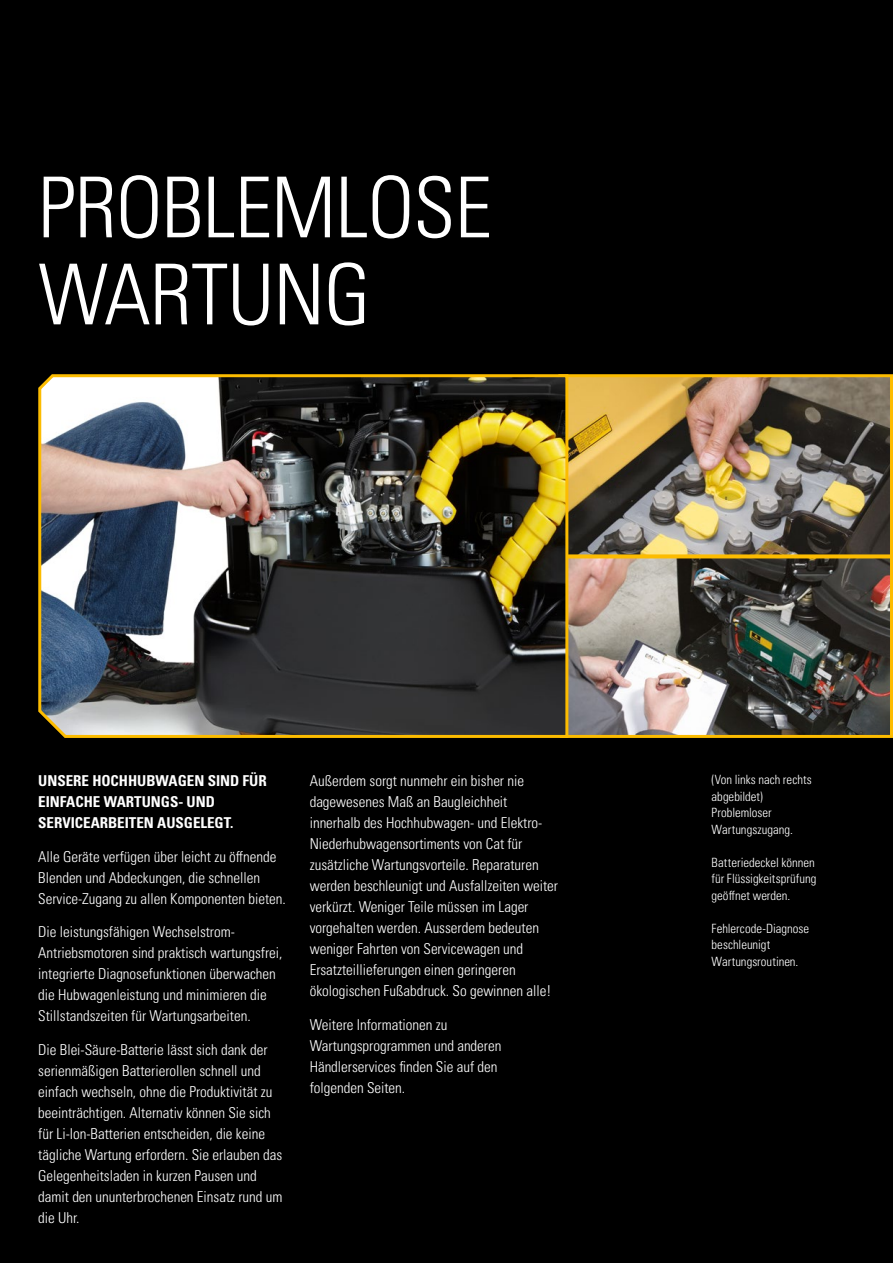
<style>
.page{position:relative;width:893px;height:1263px;background:#fff}
.page>*{position:absolute;margin:0;border:0;box-sizing:border-box;transform-origin:0 0}
.t1{font:84px/87px "Univers LTCYR 47 Light Cond";letter-spacing:-.01em;color:#fff}
.t2{font:15px/21px "Univers LTCYR 47 Light Cond";color:#fff}
.t3{font:15px/21px "Univers LTCYR 67 Bold Cond";color:#fff}
.t4{font:12.75px/16.5px "Univers LTCYR 47 Light Cond";color:#fff}
</style>
<div class="page">
<hr style="left:892px;top:0;width:1px;height:374px;background:#fcbc00">
<div style="left:0;top:0;width:892px;height:1263px;background:#000"></div>
<img style="left:570px;top:378px;width:319px;height:175px">
<div style="left:558px;top:374px;width:335px;height:183px;border:3px solid #fcbc00"></div>
<img style="left:570px;top:559px;width:319px;height:175px">
<div style="left:560px;top:555px;width:333px;height:183px;border:3px solid #fcbc00"></div>
<img style="left:38px;top:374px;width:532px;height:364px">
<h1 class="t1" style="left:38px;top:160px;width:455px">PROBLEMLOSE<br>WARTUNG</h1>
<p class="t3" style="left:38px;top:770px;width:230px">UNSERE HOCHHUBWAGEN SIND FÜR<br>EINFACHE WARTUNGS- UND<br>SERVICEARBEITEN AUSGELEGT.</p>
<p class="t2" style="left:38px;top:845px;width:249px">Alle Geräte verfügen über leicht zu öffnende<br>Blenden und Abdeckungen, die schnellen<br>Service-Zugang zu allen Komponenten bieten.</p>
<p class="t2" style="left:38px;top:921px;width:246px">Die leistungsfähigen Wechselstrom-Antriebsmotoren sind praktisch wartungsfrei, integrierte Diagnosefunktionen überwachen die Hubwagenleistung und minimieren die Stillstandszeiten für Wartungsarbeiten.</p>
<p class="t2" style="left:38px;top:1039px;width:246px">Die Blei-Säure-Batterie lässt sich dank der serienmäßigen Batterierollen schnell und einfach wechseln, ohne die Produktivität zu beeinträchtigen. Alternativ können Sie sich für Li-Ion-Batterien entscheiden, die keine tägliche Wartung erfordern. Sie erlauben das Gelegenheitsladen in kurzen Pausen und damit den ununterbrochenen Einsatz rund um die Uhr.</p>
<p class="t2" style="left:310px;top:769px;width:250px">Außerdem sorgt nunmehr ein bisher nie dagewesenes Maß an Baugleichheit innerhalb des Hochhubwagen- und Elektro-Niederhubwagensortiments von Cat für zusätzliche Wartungsvorteile. Reparaturen werden beschleunigt und Ausfallzeiten weiter verkürzt. Weniger Teile müssen im Lager vorgehalten werden. Ausserdem bedeuten weniger Fahrten von Servicewagen und Ersatzteillieferungen einen geringeren ökologischen Fußabdruck. So gewinnen alle!</p>
<p class="t2" style="left:310px;top:1013px;width:193px">Weitere Informationen zu<br>Wartungsprogrammen und anderen<br>Händlerservices finden Sie auf den folgenden Seiten.</p>
<p class="t4" style="left:711px;top:771px;width:102px">(Von links nach rechts abgebildet)<br>Problemloser<br>Wartungszugang.</p>
<p class="t4" style="left:711px;top:853px;width:106px">Batteriedeckel können für Flüssigkeitsprüfung geöffnet werden.</p>
<p class="t4" style="left:711px;top:919px;width:99px">Fehlercode-Diagnose beschleunigt<br>Wartungsroutinen.</p>
</div>
